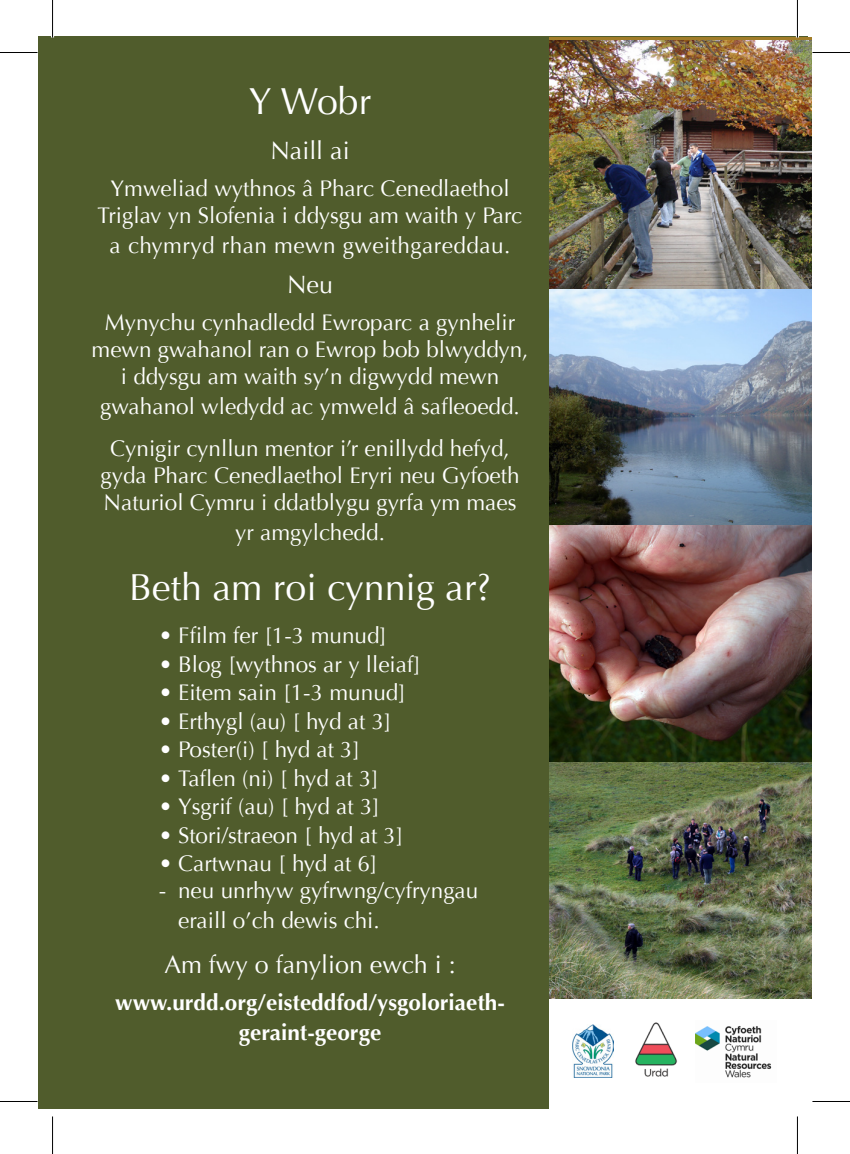
<style>
.page{position:relative;width:850px;height:1154px;background:#fff}
.page>*{position:absolute;margin:0;border:0;box-sizing:border-box;transform-origin:0 0}
.t1{font:37.5px "Optima";color:#fff}
.t2{font:25px "Optima";color:#fff}
.t3{font:22.5px/27px "Optima";color:#fff;text-align:center}
.t4{font:700 22.5px/30px "Optima";color:#fff;text-align:center}
.t5{font:22.5px "Optima";letter-spacing:.02em;color:#fff}
</style>
<div class="page">
<div style="left:38px;top:37px;width:769px;height:1071px;background:#505c2c"></div>
<img style="left:549px;top:40px;width:262px;height:249px">
<svg style="left:549px;top:289px;width:262px;height:237px;background:#7d90a2"></svg>
<img style="left:549px;top:526px;width:262px;height:237px">
<img style="left:549px;top:763px;width:262px;height:236px">
<div style="left:549px;top:999px;width:262px;height:117px;background:#fff"></div>
<img style="left:695px;top:1025px;width:77px;height:53px">
<img style="left:635px;top:1022px;width:42px;height:55px">
<img style="left:572px;top:1024px;width:41px;height:54px">
<hr style="left:51px;top:0;width:3px;height:38px;background:#fff">
<hr style="left:795px;top:0;width:3px;height:38px;background:#fff">
<hr style="left:0;top:52px;width:38px;height:1px;background:#000">
<hr style="left:812px;top:52px;width:37px;height:1px;background:#000">
<hr style="left:0;top:1101px;width:38px;height:1px;background:#000">
<hr style="left:812px;top:1101px;width:37px;height:1px;background:#000">
<hr style="left:52px;top:0;width:1px;height:38px;background:#000">
<hr style="left:52px;top:1116px;width:1px;height:38px;background:#000">
<hr style="left:796px;top:0;width:1px;height:38px;background:#000">
<hr style="left:796px;top:1116px;width:1px;height:38px;background:#000">
<p class="t1" style="left:249px;top:79px;width:124px">Y Wobr</p>
<p class="t2" style="left:270px;top:136px;width:81px">Naill ai</p>
<p class="t3" style="left:97px;top:175px;width:426px">Ymweliad wythnos â Pharc Cenedlaethol<br>Triglav yn Slofenia i ddysgu am waith y Parc</p>
<p class="t5" style="left:110px;top:232px;width:402px">a chymryd rhan mewn gweithgareddau.</p>
<p class="t2" style="left:287px;top:270px;width:47px">Neu</p>
<p class="t3" style="left:92px;top:309px;width:438px">Mynychu cynhadledd Ewroparc a gynhelir mewn gwahanol ran o Ewrop bob blwyddyn, i ddysgu am waith sy’n digwydd mewn</p>
<p class="t3" style="left:100px;top:393px;width:421px">gwahanol wledydd ac ymweld â safleoedd.</p>
<p class="t3" style="left:100px;top:435px;width:420px">Cynigir cynllun mentor i’r enillydd hefyd, gyda Pharc Cenedlaethol Eryri neu Gyfoeth<br>Naturiol Cymru i ddatblygu gyrfa ym maes</p>
<p class="t3" style="left:235px;top:519px;width:151px">yr amgylchedd.</p>
<p class="t1" style="left:129px;top:565px;width:363px">Beth am roi cynnig ar?</p>
<p class="t3" style="left:159px;top:622px;width:229px">• Ffilm fer [1-3 munud]</p>
<p class="t3" style="left:159px;top:651px;width:263px">• Blog [wythnos ar y lleiaf]</p>
<p class="t3" style="left:159px;top:679px;width:248px">• Eitem sain [1-3 munud]</p>
<p class="t3" style="left:159px;top:708px;width:234px">• Erthygl (au) [ hyd at 3]</p>
<p class="t3" style="left:159px;top:736px;width:203px">• Poster(i) [ hyd at 3]</p>
<p class="t3" style="left:159px;top:765px;width:221px">• Taflen (ni) [ hyd at 3]</p>
<p class="t3" style="left:159px;top:793px;width:222px">• Ysgrif (au) [ hyd at 3]</p>
<p class="t3" style="left:159px;top:822px;width:246px">• Stori/straeon [ hyd at 3]</p>
<p class="t3" style="left:159px;top:850px;width:220px">• Cartwnau [ hyd at 6]</p>
<p class="t3" style="left:178px;top:876px;width:301px;line-height:30px;text-align:left;text-indent:-19px">- neu unrhyw gyfrwng/cyfryngau eraill o’ch dewis chi.</p>
<p class="t2" style="left:164px;top:950px;width:292px">Am fwy o fanylion ewch i :</p>
<p class="t4" style="left:115px;top:988px;width:391px">www.urdd.org/eisteddfod/ysgoloriaeth&shy;geraint-george</p>
</div>
